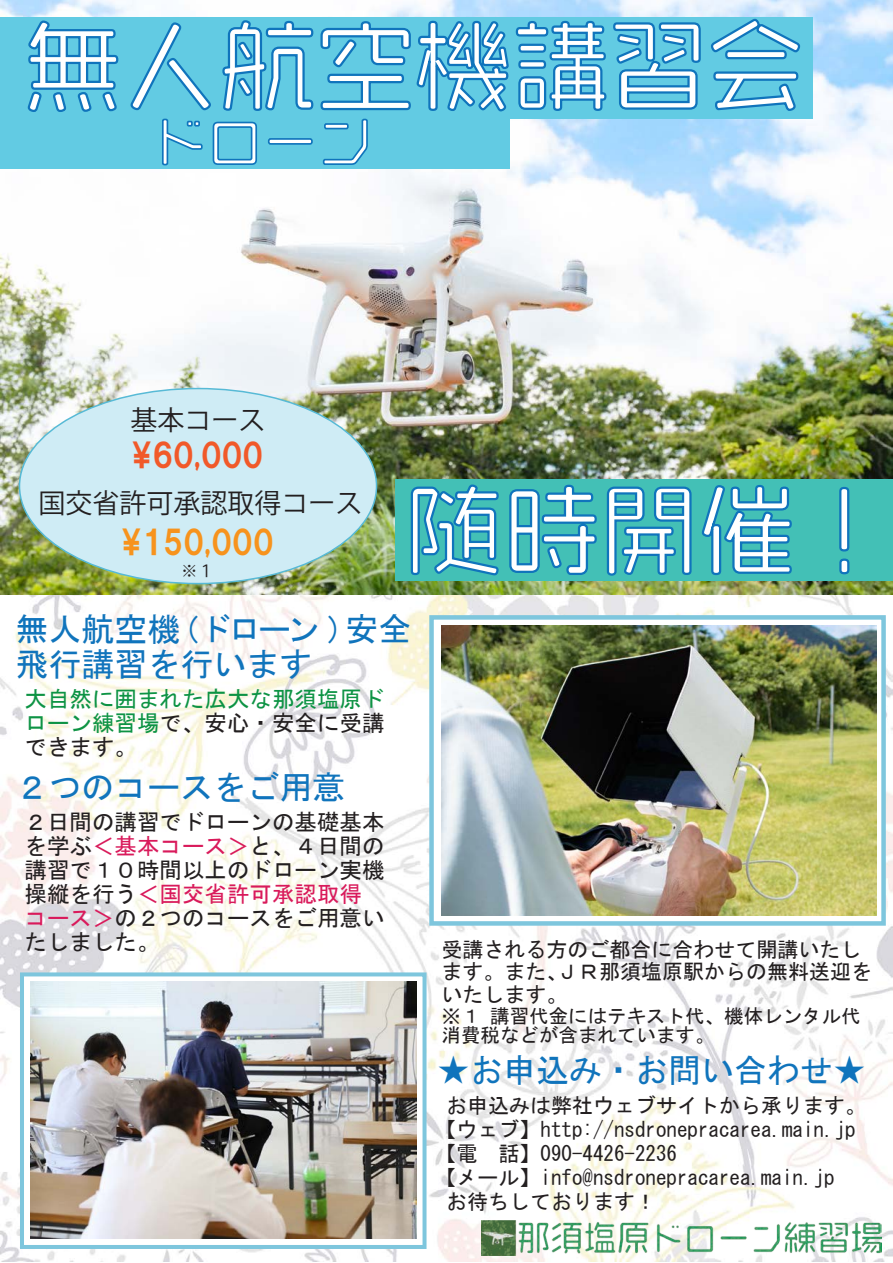
<style>
.page{position:relative;width:893px;height:1263px;background:#fff}
.page>*{position:absolute;margin:0;border:0;box-sizing:border-box;transform-origin:0 0}
.t1{font:97.5px "VDL Giga Maru Medium";color:#fff}
.t2{font:55.5px "VDL Giga Maru Medium";color:#fff}
.t3{font:33px/34.5px "MS Gothic";color:#1074bc}
.t4{font:33px "HGP Soei Kakugothic UB";color:#f7931d}
.t5{font:33px "HGP Soei Kakugothic UB";color:#f15929}
.t6{font:27px "Koz Go Pr 6 N";color:#231f20}
.t7{font:22.5px/24px "MS Gothic";color:#231f20}
.t8{font:22.5px/24px "MS Gothic";color:#0d9344;text-align:justify}
.t9{font:21px/22.5px "MS Gothic";color:#231f20}
.t10{font:19.5px/19.5px "MS Gothic";color:#231f20}
.t11{font:16.5px "Koz Go Pr 6 N";color:#231f20}
.s1{font-family:"MS P Gothic"}
.s2{color:#231f20}
.s3{color:#d91a5b}
</style>
<div class="page">
<img style="left:0;top:594px;width:892px;height:667px">
<img style="left:0;top:0;width:893px;height:594px">
<div style="left:396px;top:479px;width:497px;height:101px;background:#43c0b6"></div>
<svg style="left:410px;top:484px;width:89px;height:92px"></svg>
<svg style="left:509px;top:484px;width:88px;height:91px"></svg>
<svg style="left:606px;top:486px;width:86px;height:90px"></svg>
<svg style="left:701px;top:485px;width:91px;height:90px"></svg>
<svg style="left:839px;top:487px;width:11px;height:88px"></svg>
<div style="left:0;top:18px;width:813px;height:100px;background:#62cbe3"></div>
<svg style="left:27px;top:20px;width:92px;height:92px"></svg>
<svg style="left:711px;top:18px;width:89px;height:93px"></svg>
<img style="left:456px;top:1194px;width:437px;height:68px">
<img style="left:481px;top:1220px;width:401px;height:35px">
<div style="left:429px;top:615px;width:457px;height:311px;background:#fff;border:4px solid #7ec6dd"></div>
<img style="left:441px;top:626px;width:435px;height:289px">
<div style="left:20px;top:388px;width:356px;height:196px;background:#cfecf5;border-radius:50%"></div>
<div style="left:20px;top:972px;width:407px;height:277px;background:#fff;border:4px solid #7ec6dd"></div>
<img style="left:30px;top:982px;width:386px;height:257px">
<div style="left:0;top:118px;width:510px;height:50px;background:#62cbe3"></div>
<svg style="left:130px;top:20px;width:572px;height:146px"></svg>
<h1 class="t1" style="left:25px;top:1px;width:781px">無人航空機講習会</h1>
<h2 class="t2" style="left:152px;top:104px;width:223px">ドローン</h2>
<p class="t6" style="left:130px;top:405px;width:136px">基本コース</p>
<h3 class="t5" style="left:132px;top:439px;width:133px">\60,000</h3>
<p class="t6" style="left:39px;top:488px;width:325px">国交省許可承認取得コース</p>
<h3 class="t4" style="left:121px;top:526px;width:154px">\150,000</h3>
<p class="t11" style="left:181px;top:562px;width:35px">※１</p>
<h1 class="t1" style="left:405px;top:465px;width:489px">随時開催！</h1>
<h3 class="t3" style="left:16px;top:612px;width:398px">無人航空機 <span class="s1">( ドローン )</span> 安全飛行講習を行います</h3>
<p class="t8" style="left:25px;top:687px;width:361px">大自然に囲まれた広大な那須塩原ドローン練習場<span class="s2">で、安心・安全に受講できます。</span></p>
<h3 class="t3" style="left:16px;top:770px;width:331px">２つのコースをご用意</h3>
<p class="t7" style="left:25px;top:810px;width:361px">２日間の講習でドローンの基礎基本を学ぶ<span class="s3">＜基本コース＞</span>と、４日間の講習で１０時間以上のドローン実機操縦を行う<span class="s3">＜国交省許可承認取得コース＞</span>の２つのコースをご用意いたしました。</p>
<p class="t9" style="left:442px;top:938px;width:432px">受講される方のご都合に合わせて開講いたします。また、ＪＲ那須塩原駅からの無料送迎をいたします。</p>
<p class="t10" style="left:442px;top:1006px;width:421px">※１ 講習代金にはテキスト代、機体レンタル代消費税などが含まれています。</p>
<h3 class="t3" style="left:437px;top:1053px;width:430px">★お申込み・お問い合わせ★</h3>
<p class="t9" style="left:446px;top:1094px;width:421px">お申込みは弊社ウェブサイトから承ります。</p>
<p class="t9" style="left:436px;top:1118px;width:421px">【ウェブ】http://nsdronepracarea.main.jp</p>
<p class="t9" style="left:436px;top:1142px;width:243px">【電　話】090-4426-2236</p>
<p class="t9" style="left:436px;top:1166px;width:400px">【メール】info@nsdronepracarea.main.jp</p>
<p class="t9" style="left:446px;top:1190px;width:211px">お待ちしております！</p>
</div>
